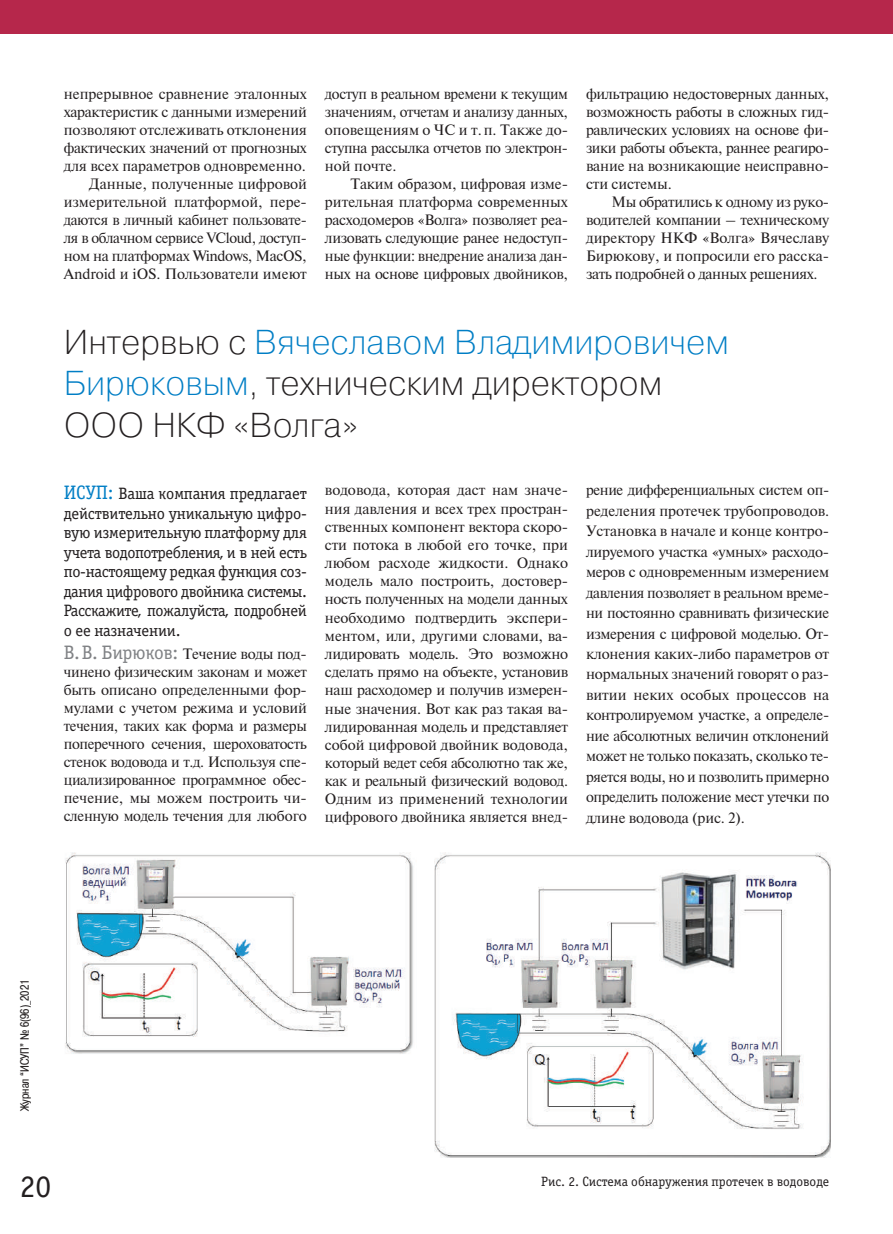
<style>
.page{position:relative;width:893px;height:1234px;background:#fff}
.page>*{position:absolute;margin:0;border:0;box-sizing:border-box;transform-origin:0 0}
.t1{font:34.5px/41.4px "Pragmatica Light C";color:#231f20}
.t2{font:31.5px "Officina Serif Book C";color:#231f20}
.t3{font:16.5px/19.5px "Officina Serif Book C";letter-spacing:-.025em;color:#231f20;text-align:justify}
.t4{font:15px/18px "Newton";letter-spacing:-.01em;color:#231f20;text-align:justify}
.t5{font:13.5px "Officina Serif Book C";color:#231f20}
.t6{font:12px "Pragmatica Cond C";color:#231f20}
.s1{color:#007ec5}
.s2{font-size:19.5px;color:#007ec5}
.s3{font-family:"Officina Serif Book C";font-size:19.5px;color:#808285}
</style>
<div class="page">
<div style="left:0;top:0;width:893px;height:34px;background:#b6274b"></div>
<img style="left:65px;top:852px;width:765px;height:305px">
<p class="t4" style="left:64px;top:84px;width:245px;text-align:right">непрерывное сравнение эталонных характеристик с данными измерений позволяют отслеживать отклонения фактических значений от прогнозных для всех параметров одновременно.<br>Данные, полученные цифровой измерительной платформой, пере&shy;даются в личный кабинет пользовате&shy;ля в облачном сервисе VСloud, доступ&shy;ном на платформах Windows, MacOS, Android и iOS. Пользователи имеют</p>
<p class="t4" style="left:325px;top:84px;width:245px">доступ в реальном времени к текущим значениям, отчетам и анализу данных, оповещениям о ЧС и т.п. Также до&shy;ступна рассылка отчетов по электрон&shy;ной почте.</p>
<p class="t4" style="left:325px;top:174px;width:245px;text-indent:26px">Таким образом, цифровая изме&shy;рительная платформа современных расходомеров «Волга» позволяет реа&shy;лизовать следующие ранее недоступ&shy;ные функции: внедрение анализа дан&shy;ных на основе цифровых двойников,</p>
<p class="t4" style="left:586px;top:84px;width:245px">фильтрацию недостоверных данных, возможность работы в сложных гид&shy;равлических условиях на основе фи&shy;зики работы объекта, раннее реагиро&shy;вание на возникающие неисправно&shy;сти системы.</p>
<p class="t4" style="left:586px;top:192px;width:245px;text-indent:26px">Мы обратились к одному из руко&shy;водителей компании – техническому директору НКФ «Волга» Вячеславу Бирюкову, и попросили его расска&shy;зать подробней о данных решениях.</p>
<h1 class="t1" style="left:64px;top:321px;width:667px">Интервью с <span class="s1">Вячеславом Владимировичем<br>Бирюковым</span>, техническим директором<br>ООО НКФ «Волга»</h1>
<p class="t3" style="left:64px;top:484px;width:245px"><span class="s2">ИСУП:</span> Ваша компания предлагает действительно уникальную цифро&shy;вую измерительную платформу для учета водопотребления, и в ней есть по-настоящему редкая функция соз&shy;дания цифрового двойника системы.<br>Расскажите, пожалуйста, подробней о ее назначении.</p>
<p class="t4" style="left:64px;top:644px;width:245px"><span class="s3">В.В. Бирюков:</span> Течение воды под&shy;чинено физическим законам и может быть описано определенными фор&shy;мулами с учетом режима и условий течения, таких как форма и размеры поперечного сечения, шероховатость стенок водовода и т.д. Используя спе&shy;циализированное программное обес&shy;печение, мы можем построить чи&shy;сленную модель течения для любого</p>
<p class="t4" style="left:325px;top:480px;width:245px">водовода, которая даст нам значе&shy;ния давления и всех трех простран&shy;ственных компонент вектора скоро&shy;сти потока в любой его точке, при любом расходе жидкости. Однако модель мало построить, достовер&shy;ность полученных на модели данных необходимо подтвердить экспери&shy;ментом, или, другими словами, ва&shy;лидировать модель. Это возможно сделать прямо на объекте, установив наш расходомер и получив измерен&shy;ные значения. Вот как раз такая ва&shy;лидированная модель и представляет собой цифровой двойник водовода, который ведет себя абсолютно так же, как и реальный физический водовод.<br>Одним из применений технологии цифрового двойника является внед-</p>
<p class="t4" style="left:586px;top:479px;width:245px;line-height:20.4px">рение дифференциальных систем оп&shy;ределения протечек трубопроводов.<br>Установка в начале и конце контро&shy;лируемого участка «умных» расходо&shy;меров с одновременным измерением давления позволяет в реальном време&shy;ни постоянно сравнивать физические измерения с цифровой моделью. От&shy;клонения каких-либо параметров от нормальных значений говорят о раз&shy;витии неких особых процессов на контролируемом участке, а определе&shy;ние абсолютных величин отклонений может не только показать, сколько те&shy;ряется воды, но и позволить примерно определить положение мест утечки по длине водовода (рис. 2).</p>
<p class="t6" style="left:18px;top:1110px;width:133px;rotate:-90deg">Журнал “ИСУП” № 6(96)_2021</p>
<h2 class="t2" style="left:20px;top:1168px;width:33px">20</h2>
<p class="t5" style="left:541px;top:1174px;width:289px">Рис. 2. Система обнаружения протечек в водоводе</p>
</div>
